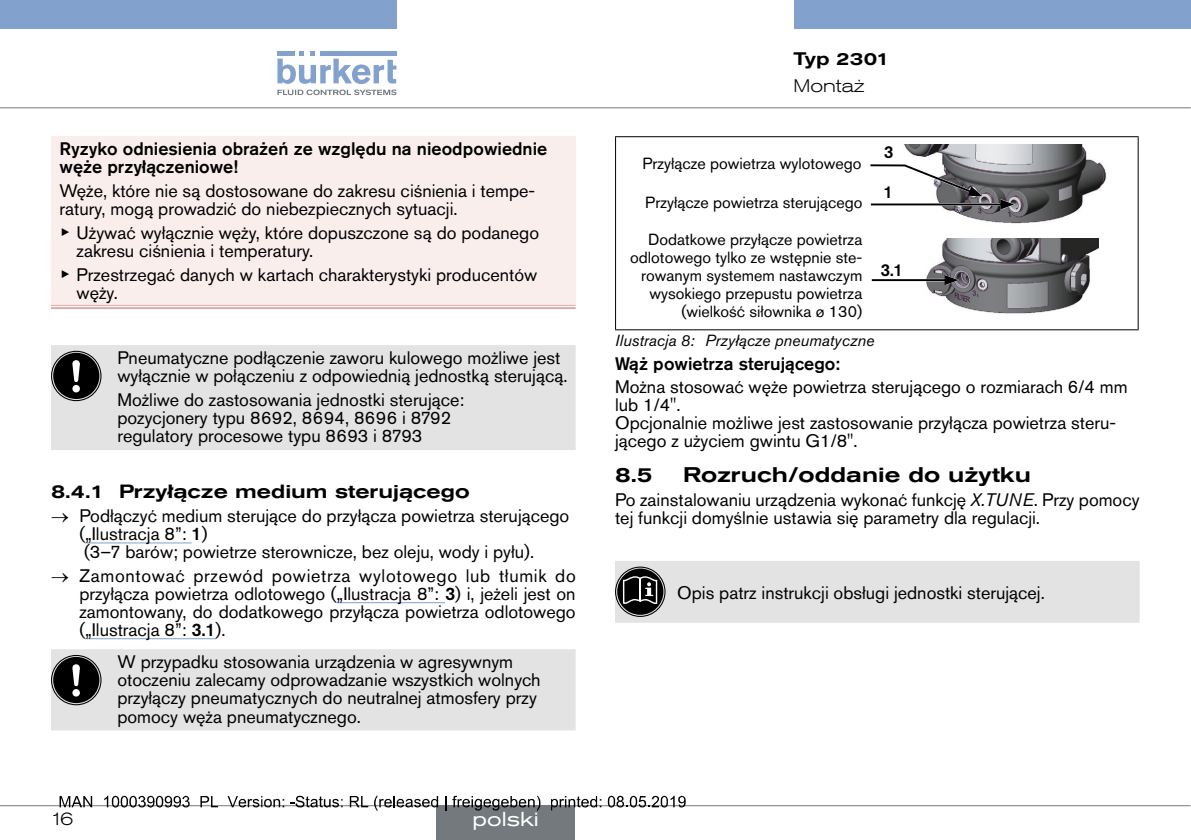
<style>
.page{position:relative;width:1191px;height:840px;background:#fff}
.page>*{position:absolute;margin:0;border:0;box-sizing:border-box;transform-origin:0 0}
.t1{font:500 expanded 21px "Akzidenz Grotesk Pro";color:#000}
.t2{font:expanded 20px "Akzidenz Grotesk Pro";color:#fff}
.t3{font:500 expanded 19px "Akzidenz Grotesk Pro";color:#000}
.t4{font:18px/18px "Akzidenz Grotesk Pro";color:#000}
.t5{font:500 18px/18px "Akzidenz Grotesk Pro";color:#000}
.t6{font:300 expanded 18px "Akzidenz Grotesk Pro";color:#000}
.t7{font:500 expanded 18px "Akzidenz Grotesk Pro";letter-spacing:-.015em;color:#000}
.t8{font:500 17.2px "Akzidenz Grotesk Pro";color:#000}
.t9{font:16px/18px "Akzidenz Grotesk Pro";color:#000;text-align:right}
.t10{font:italic 16px "Akzidenz Grotesk Pro";color:#000}
.s1{font-family:"Arial Unicode MS"}
.s2{font-weight:500}
.s3{font-style:italic}
</style>
<div class="page">
<svg style="left:1190px;top:0;width:1px;height:28px"></svg>
<div style="left:0;top:0;width:396px;height:28px;background:#82a1cc"></div>
<div style="left:793px;top:0;width:397px;height:28px;background:#82a1cc"></div>
<svg style="left:277px;top:51px;width:119px;height:44px"></svg>
<hr style="left:0;top:107px;width:1190px;height:1px;background:#73797c">
<hr style="left:85px;top:542px;width:107px;height:1px;background:#82a1cc">
<hr style="left:336px;top:602px;width:109px;height:1px;background:#82a1cc">
<hr style="left:85px;top:638px;width:131px;height:1px;background:#82a1cc">
<div style="left:51px;top:136px;width:524px;height:171px;background:#faeeed"></div>
<hr style="left:51px;top:305px;width:57px;height:4px;background:#fff">
<hr style="left:108px;top:305px;width:467px;height:4px;background:#fff">
<hr style="left:51px;top:305px;width:57px;height:1px;background:#e2a8a8">
<hr style="left:51px;top:307px;width:57px;height:2px;background:#e2a8a8">
<hr style="left:108px;top:305px;width:467px;height:1px;background:#e2a8a8">
<hr style="left:108px;top:307px;width:467px;height:2px;background:#e2a8a8">
<div style="left:51px;top:345px;width:524px;height:105px;background:#e3e3e3"></div>
<div style="left:51px;top:350px;width:50px;height:51px;border:1px solid #000;border-radius:50%"></div>
<div style="left:53px;top:352px;width:46px;height:47px;background:#000;border-radius:50%"></div>
<div style="left:72px;top:385px;width:8px;height:7px;background:#fff;border-radius:50%"></div>
<svg style="left:72px;top:360px;width:8px;height:22px"></svg>
<div style="left:51px;top:649px;width:524px;height:81px;background:#e3e3e3"></div>
<div style="left:51px;top:654px;width:50px;height:50px;border:1px solid #000;border-radius:50%"></div>
<div style="left:53px;top:656px;width:46px;height:46px;background:#000;border-radius:50%"></div>
<svg style="left:72px;top:688px;width:8px;height:8px"></svg>
<svg style="left:72px;top:664px;width:8px;height:21px"></svg>
<hr style="left:615px;top:136px;width:523px;height:1px;background:#000">
<hr style="left:615px;top:137px;width:1px;height:192px;background:#000">
<hr style="left:1137px;top:137px;width:1px;height:192px;background:#000">
<hr style="left:615px;top:329px;width:523px;height:1px;background:#000">
<img style="left:904px;top:145px;width:203px;height:79px">
<svg style="left:870px;top:163px;width:145px;height:47px"></svg>
<img style="left:926px;top:238px;width:172px;height:76px">
<hr style="left:871px;top:279px;width:76px;height:2px;background:#000">
<svg style="left:912px;top:275px;width:47px;height:10px"></svg>
<div style="left:615px;top:561px;width:524px;height:61px;background:#e3e3e3"></div>
<hr style="left:0;top:804px;width:1190px;height:1px;background:#73797c">
<div style="left:436px;top:805px;width:139px;height:34px;background:#73797c"></div>
<svg style="left:60px;top:796px;width:32px;height:10px"></svg>
<svg style="left:104px;top:795px;width:86px;height:12px"></svg>
<svg style="left:200px;top:796px;width:18px;height:10px"></svg>
<svg style="left:228px;top:796px;width:56px;height:11px"></svg>
<svg style="left:290px;top:795px;width:52px;height:12px"></svg>
<svg style="left:350px;top:796px;width:18px;height:10px"></svg>
<svg style="left:374px;top:795px;width:64px;height:15px"></svg>
<svg style="left:445px;top:796px;width:1px;height:14px"></svg>
<svg style="left:452px;top:795px;width:88px;height:15px"></svg>
<svg style="left:551px;top:796px;width:50px;height:14px"></svg>
<svg style="left:607px;top:795px;width:78px;height:12px"></svg>
<p class="t5" style="left:60px;top:140px;width:489px">Ryzyko odniesienia obrażeń ze względu na nieodpowiednie węże przyłączeniowe!</p>
<p class="t4" style="left:60px;top:182px;width:477px">Węże, które nie są dostosowane do zakresu ciśnienia i tempe&shy;ratury, mogą prowadzić do niebezpiecznych sytuacji.</p>
<p class="t4" style="left:77px;top:223px;width:464px;text-indent:-17px"><span class="s1">▶</span> Używać wyłącznie węży, które dopuszczone są do podanego zakresu ciśnienia i temperatury.</p>
<p class="t4" style="left:77px;top:265px;width:462px;text-indent:-17px"><span class="s1">▶</span> Przestrzegać danych w kartach charakterystyki producentów węży.</p>
<p class="t4" style="left:117px;top:349px;width:451px">Pneumatyczne podłączenie zaworu kulowego możliwe jest wyłącznie w połączeniu z odpowiednią jednostką sterującą.</p>
<p class="t4" style="left:117px;top:390px;width:348px">Możliwe do zastosowania jednostki sterujące: pozycjonery typu 8692, 8694, 8696 i 8792 regulatory procesowe typu 8693 i 8793</p>
<p class="t3" style="left:51px;top:479px;width:420px">8.4.1 Przyłącze medium sterującego</p>
<p class="t4" style="left:79px;top:506px;width:491px;text-indent:-28px">→ Podłączyć medium sterujące do przyłącza powietrza sterującego („Ilustracja 8”: <span class="s2">1</span>)<br>(3–7 barów; powietrze sterownicze, bez oleju, wody i pyłu).</p>
<p class="t4" style="left:79px;top:566px;width:498px;text-align:justify;text-indent:-28px">→ Zamontować przewód powietrza wylotowego lub tłumik do przyłącza powietrza odlotowego („Ilustracja 8”: <span class="s2">3</span>) i, jeżeli jest on zamontowany, do dodatkowego przyłącza powietrza odlotowego („Ilustracja 8”: <span class="s2">3.1</span>).</p>
<p class="t4" style="left:117px;top:652px;width:425px">W przypadku stosowania urządzenia w agresywnym otoczeniu zalecamy odprowadzanie wszystkich wolnych przyłączy pneumatycznych do neutralnej atmosfery przy pomocy węża pneumatycznego.</p>
<p class="t6" style="left:51px;top:806px;width:24px">16</p>
<p class="t2" style="left:472px;top:805px;width:68px">polski</p>
<p class="t7" style="left:793px;top:47px;width:98px">Typ 2301</p>
<p class="t6" style="left:793px;top:74px;width:72px">Montaż</p>
<p class="t9" style="left:642px;top:154px;width:221px">Przyłącze powietrza wylotowego</p>
<p class="t9" style="left:645px;top:193px;width:219px">Przyłącze powietrza sterującego</p>
<p class="t9" style="left:630px;top:230px;width:233px">Dodatkowe przyłącze powietrza odlotowego tylko ze wstępnie ste&shy;rowanym systemem nastawczym wysokiego przepustu powietrza (wielkość siłownika ø 130)</p>
<p class="t8" style="left:884px;top:141px;width:11px">3</p>
<p class="t8" style="left:883px;top:180px;width:11px">1</p>
<p class="t8" style="left:880px;top:258px;width:24px">3.1</p>
<p class="t10" style="left:615px;top:330px;width:261px">Ilustracja 8: Przyłącze pneumatyczne</p>
<p class="t5" style="left:615px;top:354px;width:226px">Wąż powietrza sterującego:</p>
<p class="t4" style="left:615px;top:378px;width:514px">Można stosować węże powietrza sterującego o rozmiarach 6/4 mm lub 1/4".<br>Opcjonalnie możliwe jest zastosowanie przyłącza powietrza steru&shy;jącego z użyciem gwintu G1/8".</p>
<p class="t1" style="left:615px;top:460px;width:39px">8.5</p>
<p class="t1" style="left:683px;top:460px;width:349px">Rozruch/oddanie do użytku</p>
<p class="t4" style="left:615px;top:490px;width:526px">Po zainstalowaniu urządzenia wykonać funkcję <span class="s3">X.TUNE</span>. Przy pomocy tej funkcji domyślnie ustawia się parametry dla regulacji.</p>
<p class="t4" style="left:677px;top:583px;width:369px">Opis patrz instrukcji obsługi jednostki sterującej.</p>
</div>
